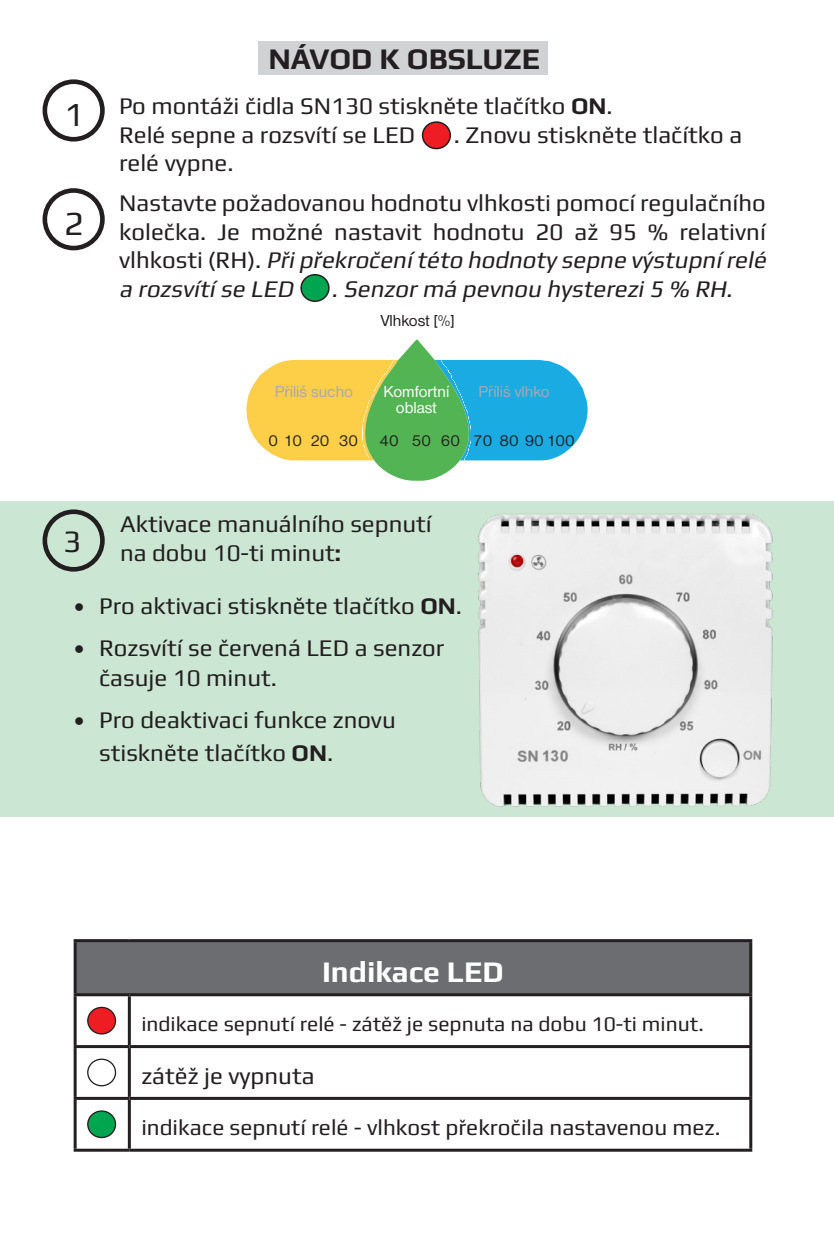
<style>
.page{position:relative;width:834px;height:1259px;background:#fff}
.page>*{position:absolute;margin:0;border:0;box-sizing:border-box;transform-origin:0 0}
.t1{font:33.9px "Play";color:#231f20}
.t2{font:31.2px "Play";color:#231f20}
.t3{font:700 30px "Play";color:#231f20}
.t4{font:700 30px "Play";color:#fff}
.t5{font:24px/28.8px "Play";color:#231f20}
.t6{font:italic 24px "Play";color:#231f20}
.t7{font:22.5px "Play";color:#231f20}
.t8{font:21px "Play";color:#231f20}
.t9{font:16.5px "Nimbus Sans DOT";color:#231f20}
.t10{font:16.5px "Nimbus Sans DOT";color:#a8a9ad}
.t11{font:16.5px "Nimbus Sans DOT";color:#fff}
.s1{font-weight:700}
.s2{font-style:italic}
</style>
<div class="page">
<div style="left:259px;top:41px;width:289px;height:34px;background:#d1d2d4"></div>
<div style="left:43px;top:79px;width:62px;height:63px;border:5px solid #231f20;border-radius:50%"></div>
<div style="left:43px;top:188px;width:62px;height:62px;border:5px solid #231f20;border-radius:50%"></div>
<div style="left:0;top:501px;width:833px;height:315px;background:#cbe6d3"></div>
<div style="left:43px;top:509px;width:62px;height:62px;border:5px solid #231f20;border-radius:50%"></div>
<div style="left:422px;top:122px;width:28px;height:27px;background:#ee1d23;border-radius:50%"></div>
<div style="left:422px;top:121px;width:29px;height:28px;border:2px solid #231f20;border-radius:50%"></div>
<div style="left:301px;top:275px;width:28px;height:26px;background:#00a54f;border-radius:50%"></div>
<div style="left:300px;top:274px;width:29px;height:28px;border:2px solid #231f20;border-radius:50%"></div>
<div style="left:75px;top:940px;width:675px;height:54px;background:#6c6d70"></div>
<hr style="left:74px;top:939px;width:55px;height:3px;background:#231f20">
<hr style="left:74px;top:942px;width:3px;height:51px;background:#231f20">
<hr style="left:129px;top:939px;width:623px;height:3px;background:#231f20">
<hr style="left:749px;top:942px;width:3px;height:51px;background:#231f20">
<hr style="left:74px;top:993px;width:55px;height:3px;background:#231f20">
<hr style="left:74px;top:996px;width:3px;height:49px;background:#231f20">
<hr style="left:129px;top:993px;width:623px;height:3px;background:#231f20">
<hr style="left:128px;top:996px;width:3px;height:49px;background:#231f20">
<hr style="left:749px;top:996px;width:3px;height:49px;background:#231f20">
<hr style="left:74px;top:1045px;width:55px;height:3px;background:#231f20">
<hr style="left:74px;top:1048px;width:3px;height:49px;background:#231f20">
<hr style="left:129px;top:1045px;width:623px;height:3px;background:#231f20">
<hr style="left:128px;top:1048px;width:3px;height:49px;background:#231f20">
<hr style="left:749px;top:1048px;width:3px;height:49px;background:#231f20">
<hr style="left:74px;top:1097px;width:55px;height:3px;background:#231f20">
<hr style="left:74px;top:1100px;width:3px;height:48px;background:#231f20">
<hr style="left:129px;top:1097px;width:623px;height:3px;background:#231f20">
<hr style="left:128px;top:1100px;width:3px;height:48px;background:#231f20">
<hr style="left:749px;top:1100px;width:3px;height:48px;background:#231f20">
<hr style="left:74px;top:1148px;width:55px;height:3px;background:#231f20">
<hr style="left:129px;top:1148px;width:623px;height:3px;background:#231f20">
<div style="left:88px;top:1007px;width:27px;height:27px;background:#ee1d23;border-radius:50%"></div>
<div style="left:87px;top:1006px;width:29px;height:28px;border:1px solid #231f20;border-radius:50%"></div>
<div style="left:87px;top:1058px;width:29px;height:28px;border:1px solid #231f20;border-radius:50%"></div>
<div style="left:88px;top:1111px;width:27px;height:26px;background:#00a54f;border-radius:50%"></div>
<div style="left:87px;top:1110px;width:29px;height:28px;border:1px solid #231f20;border-radius:50%"></div>
<svg style="left:246px;top:339px;width:341px;height:142px"></svg>
<img style="left:478px;top:513px;width:295px;height:294px">
<p class="t1" style="left:64px;top:94px;width:21px">1</p>
<p class="t1" style="left:64px;top:203px;width:21px">2</p>
<p class="t2" style="left:63px;top:522px;width:20px">3</p>
<p class="t3" style="left:268px;top:41px;width:273px">NÁVOD K OBSLUZE</p>
<p class="t5" style="left:119px;top:91px;width:495px">Po montáži čidla SN130 stiskněte tlačítko <span class="s1">ON</span>.</p>
<p class="t5" style="left:119px;top:120px;width:297px">Relé sepne a rozsvítí se LED</p>
<p class="t5" style="left:454px;top:120px;width:290px">. Znovu stiskněte tlačítko a</p>
<p class="t5" style="left:119px;top:148px;width:116px">relé vypne.</p>
<p class="t5" style="left:119px;top:188px;width:653px">Nastavte požadovanou hodnotu vlhkosti pomocí regulačního kolečka. Je možné nastavit hodnotu 20 až 95 % relativní v l h ko st i ( R H ) . <span class="s2">Připřekročenítéto hodnoty sepne výstupnírelé a rozsvítíse LED</span></p>
<p class="t6" style="left:331px;top:275px;width:407px">.Senzormá pevnou hysterezi5 % RH.</p>
<p class="t9" style="left:380px;top:311px;width:75px">Vlhkost [%]</p>
<p class="t10" style="left:275px;top:383px;width:80px">Příliš sucho</p>
<p class="t11" style="left:383px;top:382px;width:67px">Komfortní</p>
<p class="t10" style="left:478px;top:383px;width:73px">Příliš vlhko</p>
<p class="t11" style="left:396px;top:399px;width:42px">oblast</p>
<p class="t9" style="left:268px;top:431px;width:91px">0 10 20 30</p>
<p class="t9" style="left:379px;top:431px;width:196px">40 50 60 70 80 90 100</p>
<p class="t5" style="left:120px;top:509px;width:313px">Aktivace manuálního sepnutí na dobu 10-ti minut<span class="s1">:</span></p>
<p class="t5" style="left:74px;top:591px;width:390px">• Pro aktivaci stiskněte tlačítko <span class="s1">ON</span>.</p>
<p class="t5" style="left:99px;top:632px;width:346px;line-height:30px;text-indent:-26px">• Rozsvítí se červená LED a senzor časuje 10 minut.</p>
<p class="t5" style="left:99px;top:702px;width:298px;line-height:33px;text-indent:-26px">• Pro deaktivaci funkce znovu stiskněte tlačítko <span class="s1">ON</span>.</p>
<p class="t4" style="left:322px;top:953px;width:183px">Indikace LED</p>
<p class="t8" style="left:141px;top:1010px;width:563px">indikace sepnutí relé - zátěž je sepnuta na dobu 10-ti minut.</p>
<p class="t5" style="left:141px;top:1060px;width:175px">zátěž je vypnuta</p>
<p class="t7" style="left:141px;top:1113px;width:580px">indikace sepnutí relé - vlhkost překročila nastavenou mez.</p>
</div>
